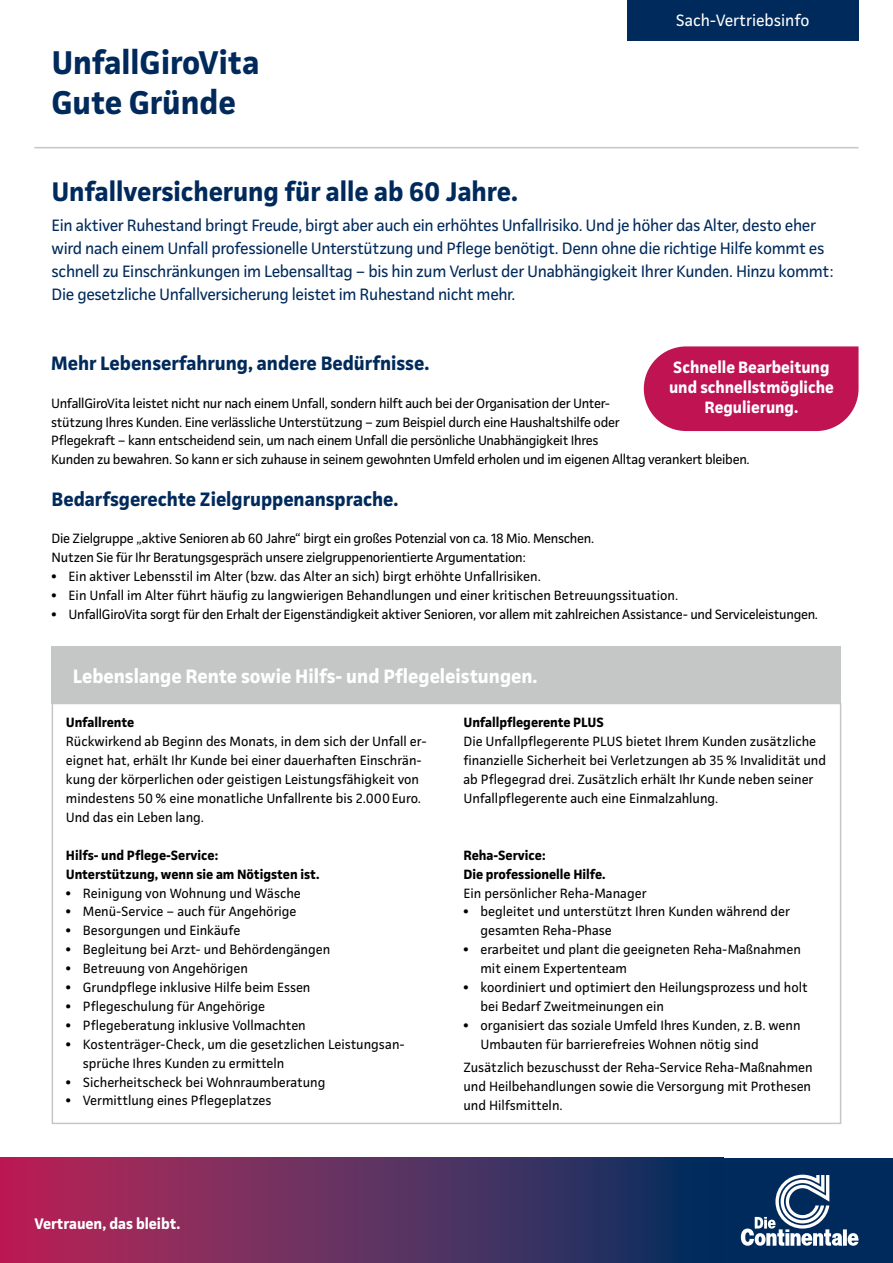
<style>
.page{position:relative;width:893px;height:1263px;background:#fff}
.page>*{position:absolute;margin:0;border:0;box-sizing:border-box;transform-origin:0 0}
.t1{font:700 33px/39.6px "Continentale Pro";color:#002a5b}
.t2{font:700 27px "Continentale Pro";color:#002a5b}
.t3{font:700 19.5px "Continentale Pro";color:#002a5b}
.t4{font:700 19.5px "Continentale Pro";color:#fff}
.t5{font:16.5px/23.1px "Continentale Pro";letter-spacing:-.02em;color:#002a5b}
.t6{font:700 16.5px/19.8px "Continentale Pro";color:#fff;text-align:center}
.t7{font:16.5px "Continentale Pro";color:#fff}
.t8{font:700 15.3px "Continentale Pro";color:#fff}
.t9{font:13.5px/18.9px "Continentale Pro";color:#000}
.t10{font:13.5px/18.9px "Continentale Pro";letter-spacing:-.02em;color:#000}
.t11{font:700 13.5px/18.9px "Continentale Pro";color:#000}
.s1{font-weight:700}
</style>
<div class="page">
<div style="left:52px;top:646px;width:789px;height:58px;background:#c5c6c6"></div>
<hr style="left:34px;top:147px;width:824px;height:1px;background:#c5c6c6">
<svg style="left:644px;top:346px;width:214px;height:85px;background:#c3225d"></svg>
<div style="left:0;top:1158px;width:724px;height:105px;background:linear-gradient(to right,#bd2859,#033463)"></div>
<div style="left:724px;top:1158px;width:169px;height:105px;background:#002a5b"></div>
<svg style="left:741px;top:1175px;width:117px;height:71px"></svg>
<div style="left:627px;top:0;width:231px;height:41px;background:#002a5b"></div>
<h1 class="t1" style="left:52px;top:42px;width:209px">UnfallGiroVita<br>Gute Gründe</h1>
<p class="t7" style="left:676px;top:11px;width:135px">Sach-Vertriebsinfo</p>
<h2 class="t2" style="left:52px;top:175px;width:468px">Unfallversicherung für alle ab 60 Jahre.</h2>
<p class="t5" style="left:52px;top:213px;width:784px">Ein aktiver Ruhestand bringt Freude, birgt aber auch ein erhöhtes Unfallrisiko. Und je höher das Alter, desto eher wird nach einem Unfall professionelle Unterstützung und Pflege benötigt. Denn ohne die richtige Hilfe kommt es schnell zu Einschränkungen im Lebensalltag – bis hin zum Verlust der Unabhängigkeit Ihrer Kunden. Hinzu kommt:<br>Die gesetzliche Unfallversicherung leistet im Ruhestand nicht mehr.</p>
<h3 class="t3" style="left:51px;top:351px;width:380px">Mehr Lebenserfahrung, andere Bedürfnisse.</h3>
<p class="t10" style="left:51px;top:393px;width:700px">UnfallGiroVita leistet nicht nur nach einem Unfall, sondern hilft auch bei der Organisation der Unter-<br>stützung Ihres Kunden. Eine verlässliche Unterstützung – zum Beispiel durch eine Haushaltshilfe oder<br>Pflegekraft – kann entscheidend sein, um nach einem Unfall die persönliche Unabhängigkeit Ihres<br>Kunden zu bewahren. So kann er sich zuhause in seinem gewohnten Umfeld erholen und im eigenen Alltag verankert bleiben.</p>
<p class="t6" style="left:669px;top:357px;width:166px">Schnelle Bearbeitung und schnellstmögliche<br>Regulierung.</p>
<h3 class="t3" style="left:52px;top:487px;width:348px">Bedarfsgerechte Zielgruppenansprache.</h3>
<p class="t10" style="left:52px;top:529px;width:544px">Die Zielgruppe „aktive Senioren ab 60 Jahre“ birgt ein großes Potenzial von ca. 18 Mio. Menschen.<br>Nutzen Sie für Ihr Beratungsgespräch unsere zielgruppenorientierte Argumentation:</p>
<p class="t9" style="left:52px;top:567px;width:491px"><span class="s1">•</span> Ein aktiver Lebensstil im Alter (bzw. das Alter an sich) birgt erhöhte Unfallrisiken.</p>
<p class="t9" style="left:52px;top:586px;width:628px"><span class="s1">•</span> Ein Unfall im Alter führt häufig zu langwierigen Behandlungen und einer kritischen Betreuungssituation.</p>
<p class="t10" style="left:52px;top:605px;width:768px"><span class="s1">•</span> UnfallGiroVita sorgt für den Erhalt der Eigenständigkeit aktiver Senioren, vor allem mit zahlreichen Assistance- und Serviceleistungen.</p>
<h3 class="t4" style="left:73px;top:664px;width:466px">Lebenslange Rente sowie Hilfs- und Pflegeleistungen.</h3>
<p class="t11" style="left:66px;top:713px;width:70px">Unfallrente</p>
<p class="t9" style="left:66px;top:732px;width:362px">Rückwirkend ab Beginn des Monats, in dem sich der Unfall er&shy;eignet hat, erhält Ihr Kunde bei einer dauerhaften Einschrän&shy;kung der körperlichen oder geistigen Leistungsfähigkeit von mindestens 50% eine monatliche Unfallrente bis 2.000Euro.<br>Und das ein Leben lang.</p>
<p class="t11" style="left:66px;top:845px;width:255px">Hilfs- und Pflege-Service:<br>Unterstützung, wenn sie am Nötigsten ist.</p>
<p class="t9" style="left:66px;top:883px;width:236px"><span class="s1">•</span> Reinigung von Wohnung und Wäsche</p>
<p class="t9" style="left:66px;top:902px;width:232px"><span class="s1">•</span> Menü-Service – auch für Angehörige</p>
<p class="t9" style="left:66px;top:921px;width:176px"><span class="s1">•</span> Besorgungen und Einkäufe</p>
<p class="t9" style="left:66px;top:940px;width:266px"><span class="s1">•</span> Begleitung bei Arzt- und Behördengängen</p>
<p class="t9" style="left:66px;top:959px;width:183px"><span class="s1">•</span> Betreuung von Angehörigen</p>
<p class="t9" style="left:66px;top:978px;width:246px"><span class="s1">•</span> Grundpflege inklusive Hilfe beim Essen</p>
<p class="t9" style="left:66px;top:997px;width:201px"><span class="s1">•</span> Pflegeschulung für Angehörige</p>
<p class="t9" style="left:66px;top:1016px;width:241px"><span class="s1">•</span> Pflegeberatung inklusive Vollmachten</p>
<p class="t9" style="left:83px;top:1034px;width:323px;text-indent:-17px"><span class="s1">•</span> Kostenträger-Check, um die gesetzlichen Leistungsan&shy;sprüche Ihres Kunden zu ermitteln</p>
<p class="t9" style="left:66px;top:1072px;width:261px"><span class="s1">•</span> Sicherheitscheck bei Wohnraumberatung</p>
<p class="t9" style="left:66px;top:1091px;width:207px"><span class="s1">•</span> Vermittlung eines Pflegeplatzes</p>
<p class="t11" style="left:463px;top:713px;width:142px">Unfallpflegerente PLUS</p>
<p class="t9" style="left:463px;top:732px;width:364px">Die Unfallpflegerente PLUS bietet Ihrem Kunden zusätzliche finanzielle Sicherheit bei Verletzungen ab 35% Invalidität und ab Pflegegrad drei. Zusätzlich erhält Ihr Kunde neben seiner Unfallpflegerente auch eine Einmalzahlung.</p>
<p class="t11" style="left:463px;top:845px;width:144px">Reha-Service:<br>Die professionelle Hilfe.</p>
<p class="t9" style="left:463px;top:883px;width:185px">Ein persönlicher Reha-Manager</p>
<p class="t9" style="left:480px;top:902px;width:311px;text-indent:-17px"><span class="s1">•</span> begleitet und unterstützt Ihren Kunden während der gesamten Reha-Phase</p>
<p class="t9" style="left:480px;top:940px;width:322px;text-indent:-17px"><span class="s1">•</span> erarbeitet und plant die geeigneten Reha-Maßnahmen mit einem Expertenteam</p>
<p class="t9" style="left:480px;top:978px;width:329px;text-indent:-17px"><span class="s1">•</span> koordiniert und optimiert den Heilungsprozess und holt bei Bedarf Zweitmeinungen ein</p>
<p class="t9" style="left:480px;top:1016px;width:322px;text-indent:-17px"><span class="s1">•</span> organisiert das soziale Umfeld Ihres Kunden, z.B. wenn<br>Umbauten für barrierefreies Wohnen nötig sind</p>
<p class="t9" style="left:463px;top:1058px;width:351px">Zusätzlich bezuschusst der Reha-Service Reha-Maßnahmen und Heilbehandlungen sowie die Versorgung mit Prothesen und Hilfsmitteln.</p>
<p class="t8" style="left:34px;top:1214px;width:147px">Vertrauen, das bleibt.</p>
</div>
